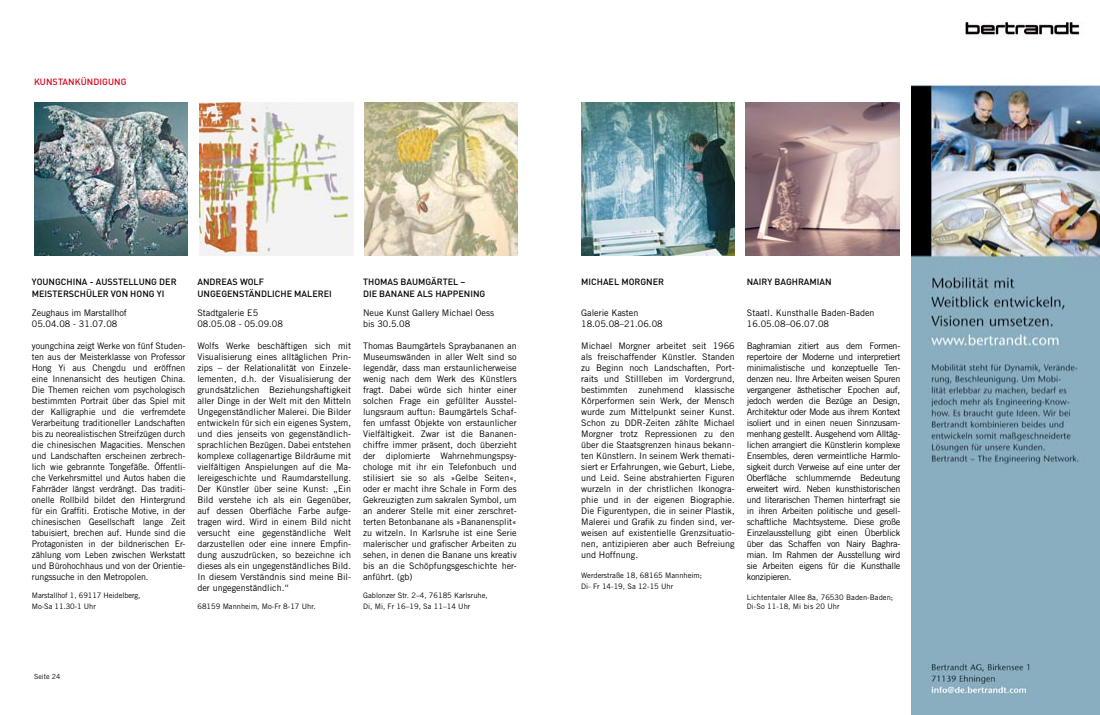
<style>
.page{position:relative;width:1100px;height:715px;background:#fff}
.page>*{position:absolute;margin:0;border:0;box-sizing:border-box;transform-origin:0 0}
.bildbeschreibungkopi{font:9px/11px "Trade Gothic LT";color:#000;text-align:justify}
.heading_1{font:500 9px "DIN";color:#000}
.subhead{font:9px/11px "Trade Gothic LT";letter-spacing:.005em;color:#000}
.subhead_Rot{font:500 9px "DIN";color:#dc001b}
.subhead-2{font:7.5px/11px "Trade Gothic LT";color:#000}
.fliess_flattert{font:7px "Trade Gothic LT";letter-spacing:.005em;color:#000}
</style>
<div class="page">
<img style="left:34px;top:102px;width:154px;height:154px">
<img style="left:200px;top:102px;width:153px;height:154px">
<img style="left:364px;top:102px;width:154px;height:154px">
<img style="left:581px;top:102px;width:154px;height:154px">
<img style="left:745px;top:102px;width:154px;height:154px">
<img style="left:911px;top:22px;width:189px;height:692px">
<p class="subhead_Rot" style="left:34px;top:76px;width:13px">KUNSTANKÜNDIGUNG</p>
<p class="heading_1" style="left:32px;top:276px;width:12px">YOUNGCHINA</p>
<p class="heading_1" style="left:90px;top:276px;width:19px">- AUSSTELLUNG</p>
<p class="heading_1" style="left:159px;top:276px;width:7px">DER</p>
<p class="heading_1" style="left:32px;top:287px;width:7px">MEISTERSCHÜLER</p>
<p class="heading_1" style="left:111px;top:287px;width:7px">VON</p>
<p class="heading_1" style="left:130px;top:287px;width:13px">HONG</p>
<p class="heading_1" style="left:157px;top:287px;width:5px">YI</p>
<p class="bildbeschreibungkopi" style="left:32px;top:307px;width:97px">Zeughaus im Marstallhof</p>
<p class="bildbeschreibungkopi" style="left:32px;top:318px;width:87px">05.04.08 - 31.07.08</p>
<p class="bildbeschreibungkopi" style="left:32px;top:340px;width:155px">youngchina zeigt Werke von fünf Studen&shy;ten aus der Meisterklasse von Professor Hong Yi aus Chengdu und eröffnen eine Innenansicht des heutigen China.<br>Die Themen reichen vom psychologisch bestimmten Portrait über das Spiel mit der Kalligraphie und die verfremdete Verarbeitung traditioneller Landschaften bis zu neorealistischen Streifzügen durch die chinesischen Magacities. Menschen und Landschaften erscheinen zerbrech&shy;lich wie gebrannte Tongefäße. Öffentli&shy;che Verkehrsmittel und Autos haben die Fahrräder längst verdrängt. Das traditi&shy;onelle Rollbild bildet den Hintergrund für ein Graffiti. Erotische Motive, in der chinesischen Gesellschaft lange Zeit tabuisiert, brechen auf. Hunde sind die Protagonisten in der bildnerischen Er&shy;zählung vom Leben zwischen Werkstatt und Bürohochhaus und von der Orientie&shy;rungssuche in den Metropolen.</p>
<p class="subhead-2" style="left:32px;top:589px;width:110px">Marstallhof 1, 69117 Heidelberg,<br>Mo-Sa 11.30-1 Uhr</p>
<p class="heading_1" style="left:197px;top:276px;width:13px">ANDREAS</p>
<p class="heading_1" style="left:240px;top:276px;width:14px">WOLF</p>
<p class="heading_1" style="left:197px;top:287px;width:13px">UNGEGENST</p>
<p class="heading_1" style="left:249px;top:287px;width:12px">ÄNDLICHE</p>
<p class="heading_1" style="left:294px;top:287px;width:7px">MALEREI</p>
<p class="bildbeschreibungkopi" style="left:197px;top:307px;width:62px">Stadtgalerie E5</p>
<p class="bildbeschreibungkopi" style="left:197px;top:318px;width:87px">08.05.08 - 05.09.08</p>
<p class="bildbeschreibungkopi" style="left:197px;top:340px;width:155px">Wolfs Werke beschäftigen sich mit Visualisierung eines alltäglichen Prin&shy;zips – der Relationalität von Einzele&shy;lementen, d.h. der Visualisierung der grundsätzlichen Beziehungshaftigkeit aller Dinge in der Welt mit den Mitteln Ungegenständlicher Malerei. Die Bilder entwickeln für sich ein eigenes System, und dies jenseits von gegenständlich&shy;sprachlichen Bezügen. Dabei entstehen komplexe collagenartige Bildräume mit vielfältigen Anspielungen auf die Ma&shy;lereigeschichte und Raumdarstellung.<br>Der Künstler über seine Kunst: „Ein Bild verstehe ich als ein Gegenüber, auf dessen Oberfläche Farbe aufge&shy;tragen wird. Wird in einem Bild nicht versucht eine gegenständliche Welt darzustellen oder eine innere Empfin&shy;dung auszudrücken, so bezeichne ich dieses als ein ungegenständliches Bild.<br>In diesem Verständnis sind meine Bil&shy;der ungegenständlich.“</p>
<p class="subhead-2" style="left:197px;top:600px;width:120px">68159 Mannheim, Mo-Fr 8-17 Uhr.</p>
<p class="heading_1" style="left:363px;top:276px;width:44px">THOMAS BAU</p>
<p class="heading_1" style="left:418px;top:276px;width:25px">MGÄRTEL</p>
<p class="heading_1" style="left:461px;top:276px;width:6px">–</p>
<p class="heading_1" style="left:363px;top:287px;width:23px">DIE BANANE</p>
<p class="heading_1" style="left:417px;top:287px;width:7px">ALS</p>
<p class="heading_1" style="left:435px;top:287px;width:30px">HAPPENING</p>
<p class="bildbeschreibungkopi" style="left:363px;top:307px;width:132px">Neue Kunst Gallery Michael Oess</p>
<p class="bildbeschreibungkopi" style="left:363px;top:318px;width:49px">bis 30.5.08</p>
<p class="bildbeschreibungkopi" style="left:363px;top:340px;width:155px">Thomas Baumgärtels Spraybananen an Museumswänden in aller Welt sind so legendär, dass man erstaunlicherweise wenig nach dem Werk des Künstlers fragt. Dabei würde sich hinter einer solchen Frage ein gefüllter Ausstel&shy;lungsraum auftun: Baumgärtels Schaf&shy;fen umfasst Objekte von erstaunlicher Vielfältigkeit. Zwar ist die Bananen&shy;chiffre immer präsent, doch überzieht der diplomierte Wahrnehmungspsy&shy;chologe mit ihr ein Telefonbuch und stilisiert sie so als »Gelbe Seiten«, oder er macht ihre Schale in Form des Gekreuzigten zum sakralen Symbol, um an anderer Stelle mit einer zerschret&shy;terten Betonbanane als »Bananensplit« zu witzeln. In Karlsruhe ist eine Serie malerischer und grafischer Arbeiten zu sehen, in denen die Banane uns kreativ bis an die Schöpfungsgeschichte her&shy;anführt. (gb)</p>
<p class="subhead-2" style="left:363px;top:589px;width:126px">Gablonzer Str. 2–4, 76185 Karlsruhe,<br>Di, Mi, Fr 16–19, Sa 11–14 Uhr</p>
<p class="fliess_flattert" style="left:34px;top:672px;width:28px">Seite 24</p>
<p class="heading_1" style="left:581px;top:276px;width:7px">MICHAEL</p>
<p class="heading_1" style="left:621px;top:276px;width:7px">MORGNER</p>
<p class="bildbeschreibungkopi" style="left:581px;top:307px;width:59px">Galerie Kasten</p>
<p class="bildbeschreibungkopi" style="left:581px;top:318px;width:83px">18.05.08–21.06.08</p>
<p class="bildbeschreibungkopi" style="left:581px;top:340px;width:155px">Michael Morgner arbeitet seit 1966 als freischaffender Künstler. Standen zu Beginn noch Landschaften, Port&shy;raits und Stillleben im Vordergrund, bestimmten zunehmend klassische Körperformen sein Werk, der Mensch wurde zum Mittelpunkt seiner Kunst.<br>Schon zu DDR-Zeiten zählte Michael Morgner trotz Repressionen zu den über die Staatsgrenzen hinaus bekann&shy;ten Künstlern. In seinem Werk themati&shy;siert er Erfahrungen, wie Geburt, Liebe, und Leid. Seine abstrahierten Figuren wurzeln in der christlichen Ikonogra&shy;phie und in der eigenen Biographie.<br>Die Figurentypen, die in seiner Plastik, Malerei und Grafik zu finden sind, ver&shy;weisen auf existentielle Grenzsituatio&shy;nen, antizipieren aber auch Befreiung und Hoffnung.</p>
<p class="subhead-2" style="left:581px;top:569px;width:122px">Werderstraße 18, 68165 Mannheim;<br>Di- Fr 14-19, Sa 12-15 Uhr</p>
<p class="heading_1" style="left:747px;top:276px;width:35px">NAIRY BAGHRA</p>
<p class="heading_1" style="left:809px;top:276px;width:13px">MIAN</p>
<p class="subhead" style="left:747px;top:307px;width:129px">Staatl. Kunsthalle Baden-Baden<br>16.05.08–06.07.08</p>
<p class="bildbeschreibungkopi" style="left:747px;top:340px;width:155px">Baghramian zitiert aus dem Formen&shy;repertoire der Moderne und interpretiert minimalistische und konzeptuelle Ten&shy;denzen neu. Ihre Arbeiten weisen Spuren vergangener ästhetischer Epochen auf, jedoch werden die Bezüge an Design, Architektur oder Mode aus ihrem Kontext isoliert und in einen neuen Sinnzusam&shy;menhang gestellt. Ausgehend vom Alltäg&shy;lichen arrangiert die Künstlerin komplexe Ensembles, deren vermeintliche Harmlo&shy;sigkeit durch Verweise auf eine unter der Oberfläche schlummernde Bedeutung erweitert wird. Neben kunsthistorischen und literarischen Themen hinterfragt sie in ihren Arbeiten politische und gesell&shy;schaftliche Machtsysteme. Diese große Einzelausstellung gibt einen Überblick über das Schaffen von Nairy Baghra&shy;mian. Im Rahmen der Ausstellung wird sie Arbeiten eigens für die Kunsthalle konzipieren.</p>
<p class="subhead-2" style="left:747px;top:592px;width:148px;line-height:9px">Lichtentaler Allee 8a, 76530 Baden-Baden;<br>Di-So 11-18, Mi bis 20 Uhr</p>
</div>
